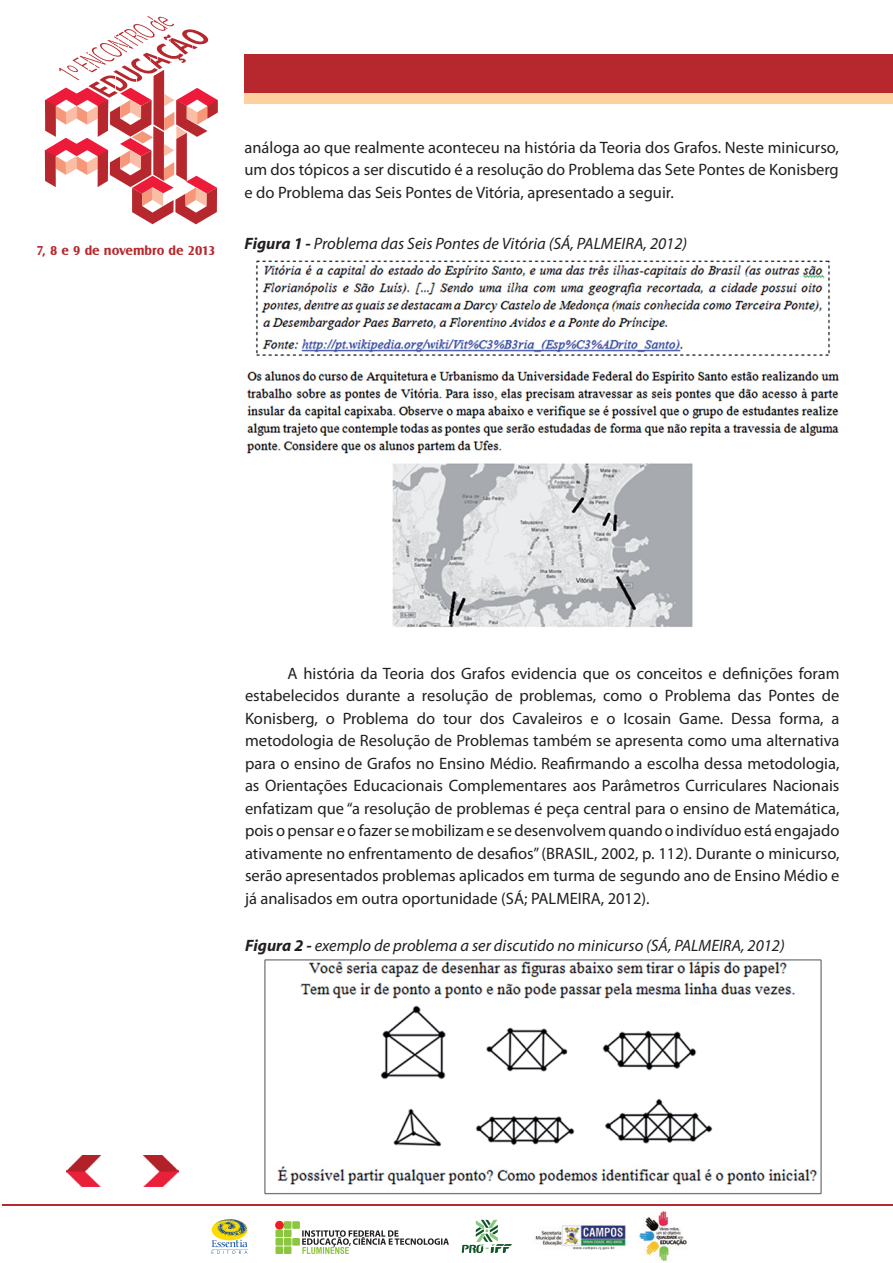
<style>
.page{position:relative;width:893px;height:1263px;background:#fff}
.page>*{position:absolute;margin:0;border:0;box-sizing:border-box;transform-origin:0 0}
.t1{font:16.5px/22.5px "Myriad Pro";color:#231f20;text-align:justify}
.t2{font:italic 16.5px "Myriad Pro";color:#231f20}
.t3{font:700 13.35px "Castle T";color:#b6282e}
.s1{font-weight:700}
</style>
<div class="page">
<hr style="left:2px;top:1204px;width:891px;height:2px;background:#b6282e">
<div style="left:245px;top:55px;width:648px;height:38px;background:#b6282e"></div>
<div style="left:245px;top:93px;width:648px;height:10px;background:#fdd09e"></div>
<svg style="left:45px;top:16px;width:173px;height:208px"></svg>
<svg style="left:211px;top:1219px;width:37px;height:35px"></svg>
<img style="left:535px;top:1211px;width:152px;height:51px">
<svg style="left:462px;top:1220px;width:50px;height:33px"></svg>
<div style="left:275px;top:1229px;width:8px;height:8px;background:#8bc63e"></div>
<div style="left:275px;top:1238px;width:8px;height:7px;background:#8bc63e"></div>
<div style="left:275px;top:1246px;width:8px;height:8px;background:#8bc63e"></div>
<div style="left:275px;top:1221px;width:9px;height:8px;background:#ee1d23;border-radius:50%"></div>
<div style="left:284px;top:1221px;width:7px;height:8px;background:#8bc63e"></div>
<div style="left:284px;top:1229px;width:7px;height:8px;background:#8bc63e"></div>
<div style="left:284px;top:1238px;width:7px;height:7px;background:#8bc63e"></div>
<div style="left:292px;top:1238px;width:8px;height:7px;background:#8bc63e"></div>
<div style="left:284px;top:1246px;width:7px;height:8px;background:#8bc63e"></div>
<div style="left:292px;top:1221px;width:8px;height:8px;background:#8bc63e"></div>
<svg style="left:302px;top:1230px;width:147px;height:24px"></svg>
<img style="left:144px;top:1156px;width:34px;height:30px">
<img style="left:66px;top:1156px;width:35px;height:30px">
<img style="left:246px;top:260px;width:594px;height:368px">
<img style="left:264px;top:959px;width:558px;height:235px">
<p class="t3" style="left:36px;top:242px;width:181px">7, 8 e 9 de novembro de 2013</p>
<p class="t1" style="left:244px;top:136px;width:596px">análoga ao que realmente aconteceu na história da Teoria dos Grafos. Neste minicurso, um dos tópicos a ser discutido é a resolução do Problema das Sete Pontes de Konisberg e do Problema das Seis Pontes de Vitória, apresentado a seguir.</p>
<p class="t2" style="left:244px;top:233px;width:444px"><span class="s1">Figura 1 -</span> Problema das Seis Pontes de Vitória (SÁ, PALMEIRA, 2012)</p>
<p class="t1" style="left:245px;top:661px;width:596px;text-indent:43px">A história da Teoria dos Grafos evidencia que os conceitos e definições foram estabelecidos durante a resolução de problemas, como o Problema das Pontes de Konisberg, o Problema do tour dos Cavaleiros e o Icosain Game. Dessa forma, a metodologia de Resolução de Problemas também se apresenta como uma alternativa para o ensino de Grafos no Ensino Médio. Reafirmando a escolha dessa metodologia, as Orientações Educacionais Complementares aos Parâmetros Curriculares Nacionais enfatizam que “a resolução de problemas é peça central para o ensino de Matemática, pois o pensar e o fazer se mobilizam e se desenvolvem quando o indivíduo está engajado ativamente no enfrentamento de desafios” (BRASIL, 2002, p. 112). Durante o minicurso, serão apresentados problemas aplicados em turma de segundo ano de Ensino Médio e já analisados em outra oportunidade (SÁ; PALMEIRA, 2012).</p>
<p class="t2" style="left:245px;top:936px;width:541px"><span class="s1">Figura 2 -</span> exemplo de problema a ser discutido no minicurso (SÁ, PALMEIRA, 2012)</p>
</div>
